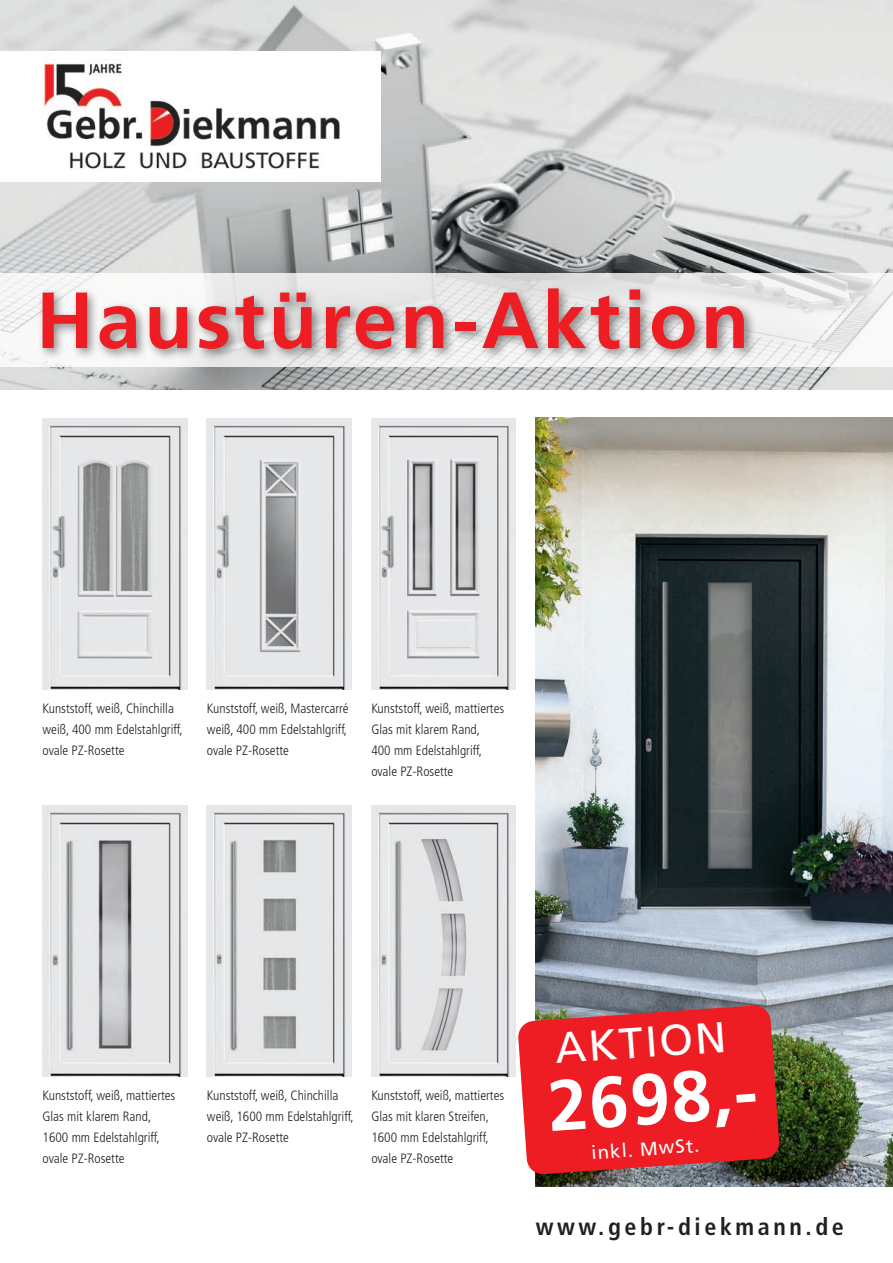
<style>
.page{position:relative;width:893px;height:1263px;background:#fff}
.page>*{position:absolute;margin:0;border:0;box-sizing:border-box;transform-origin:0 0}
.t1{font:700 79.5px "Frutiger LT Pro";letter-spacing:.04em;color:#ee1d23}
.t2{font:700 71.55px "Frutiger LT Pro";color:#fff}
.t3{font:43.2px "Frutiger LT Pro";color:#fff}
.t4{font:700 condensed 24px "Frutiger LT Pro";letter-spacing:.15em;color:#231f20}
.t5{font:18.9px "Frutiger LT Pro";color:#fff}
.t6{font:300 condensed 13.5px/21px "Frutiger LT Pro";color:#231f20}
</style>
<div class="page">
<img style="left:0;top:0;width:893px;height:389px">
<div style="left:0;top:51px;width:381px;height:130px;background:#fff"></div>
<img style="left:43px;top:61px;width:297px;height:108px">
<svg style="left:0;top:273px;width:893px;height:93px;fill:#f0f1f1"></svg>
<img style="left:43px;top:419px;width:144px;height:271px">
<img style="left:43px;top:805px;width:144px;height:271px">
<img style="left:207px;top:419px;width:144px;height:271px">
<img style="left:207px;top:805px;width:144px;height:271px">
<img style="left:371px;top:419px;width:145px;height:271px">
<img style="left:371px;top:805px;width:145px;height:271px">
<img style="left:536px;top:417px;width:357px;height:769px">
<svg style="left:518px;top:1005px;width:262px;height:170px;background:#de2a2f"></svg>
<div style="left:38px;top:283px;width:719px;height:79px;background:#231f20;opacity:.5"></div>
<h1 class="t1" style="left:36px;top:273px;width:715px">Haustüren-Aktion</h1>
<p class="t6" style="left:43px;top:698px;width:142px">Kunststoff, weiß, Chinchilla weiß, 400 mm Edelstahlgriff, ovale PZ-Rosette</p>
<p class="t6" style="left:207px;top:698px;width:143px;text-align:justify">Kunststoff, weiß, Mastercarré weiß, 400 mm Edelstahlgriff, ovale PZ-Rosette</p>
<p class="t6" style="left:371px;top:698px;width:134px">Kunststoff, weiß, mattiertes<br>Glas mit klarem Rand,<br>400 mm Edelstahlgriff, ovale PZ-Rosette</p>
<p class="t6" style="left:43px;top:1085px;width:134px">Kunststoff, weiß, mattiertes<br>Glas mit klarem Rand,<br>1600 mm Edelstahlgriff, ovale PZ-Rosette</p>
<p class="t6" style="left:207px;top:1085px;width:148px">Kunststoff, weiß, Chinchilla weiß, 1600 mm Edelstahlgriff, ovale PZ-Rosette</p>
<p class="t6" style="left:371px;top:1085px;width:134px">Kunststoff, weiß, mattiertes<br>Glas mit klaren Streifen,<br>1600 mm Edelstahlgriff, ovale PZ-Rosette</p>
<h3 class="t3" style="left:553px;top:1023px;width:173px;rotate:-4deg">AKTION</h3>
<h2 class="t2" style="left:545px;top:1064px;width:211px;rotate:-4deg">2698,-</h2>
<h3 class="t5" style="left:591px;top:1141px;width:110px;rotate:-4deg">inkl. MwSt.</h3>
<h3 class="t4" style="left:536px;top:1212px;width:310px">www.gebr-diekmann.de</h3>
</div>
